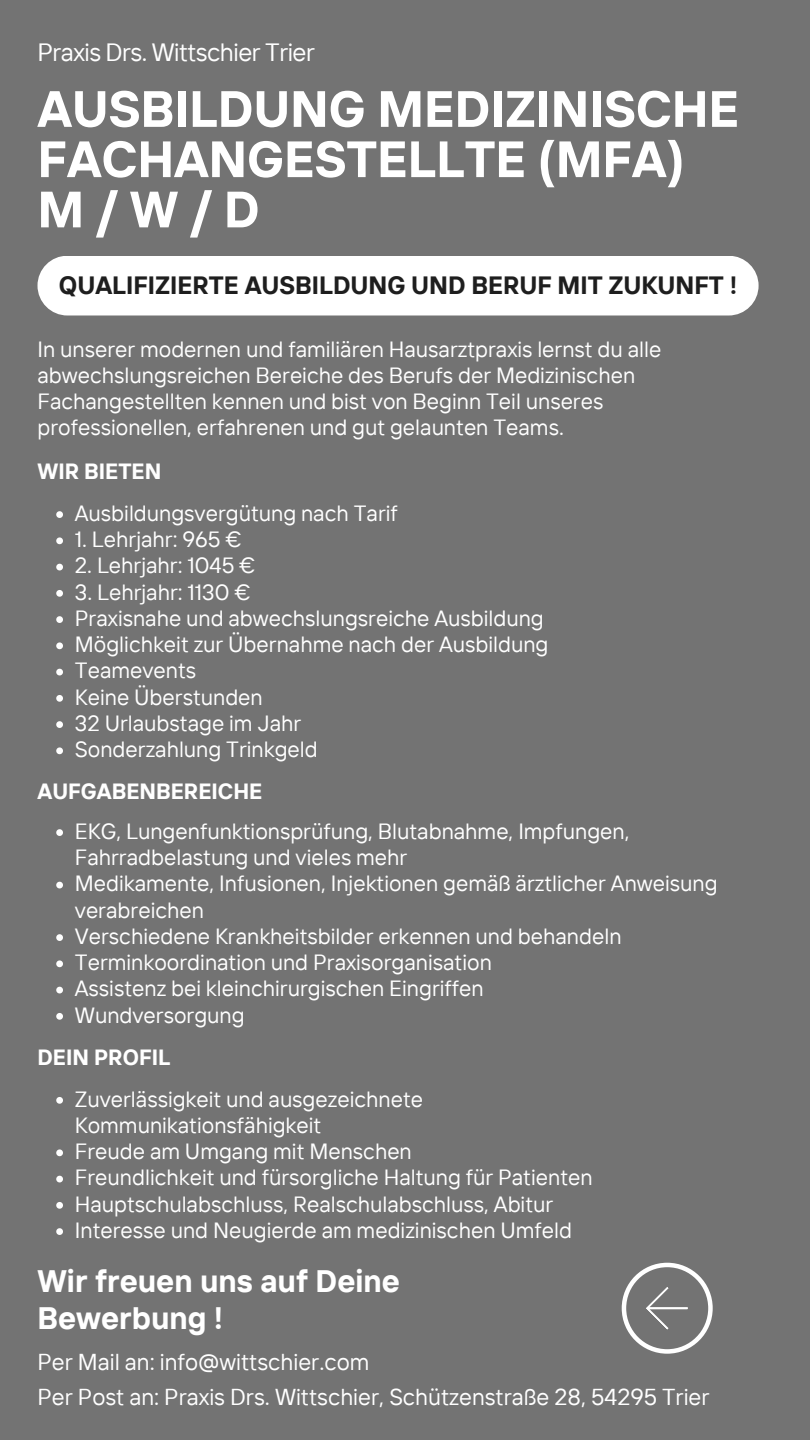
<style>
.page{position:relative;width:810px;height:1440px;background:#737373}
.page>*{position:absolute;margin:0;border:0;box-sizing:border-box;transform-origin:0 0}
.t1{font:700 51px/50.2px "TT Interphases";color:#fff}
.t2{font:700 31px/36.8px "TT Interphases";color:#fff}
.t3{font:700 25px "TT Interphases";color:#1e1e1e}
.t4{font:25px "TT Interphases";letter-spacing:-.02em;color:#fff}
.t5{font:23px/34.5px "TT Interphases";color:#fff}
.t6{font:22px/26.2px "TT Interphases";color:#fff}
.t7{font:700 22px "TT Interphases";color:#fff}
</style>
<div class="page">
<div style="left:38px;top:256px;width:721px;height:60px;background:#fff;border-radius:30px"></div>
<svg style="left:622px;top:1263px;width:90px;height:90px"></svg>
<svg style="left:56px;top:511px;width:7px;height:7px"></svg>
<svg style="left:56px;top:537px;width:7px;height:7px"></svg>
<svg style="left:56px;top:564px;width:7px;height:6px"></svg>
<svg style="left:56px;top:590px;width:7px;height:7px"></svg>
<svg style="left:56px;top:616px;width:7px;height:7px"></svg>
<svg style="left:56px;top:642px;width:7px;height:7px"></svg>
<svg style="left:56px;top:669px;width:7px;height:6px"></svg>
<svg style="left:56px;top:695px;width:7px;height:7px"></svg>
<svg style="left:56px;top:721px;width:7px;height:7px"></svg>
<svg style="left:56px;top:747px;width:7px;height:7px"></svg>
<svg style="left:56px;top:829px;width:7px;height:7px"></svg>
<svg style="left:56px;top:882px;width:7px;height:6px"></svg>
<svg style="left:56px;top:934px;width:7px;height:7px"></svg>
<svg style="left:56px;top:960px;width:7px;height:7px"></svg>
<svg style="left:56px;top:987px;width:7px;height:6px"></svg>
<svg style="left:56px;top:1013px;width:7px;height:7px"></svg>
<svg style="left:56px;top:1097px;width:7px;height:7px"></svg>
<svg style="left:56px;top:1149px;width:7px;height:7px"></svg>
<svg style="left:56px;top:1176px;width:7px;height:6px"></svg>
<svg style="left:56px;top:1202px;width:7px;height:7px"></svg>
<svg style="left:56px;top:1228px;width:7px;height:7px"></svg>
<p class="t4" style="left:38px;top:36px;width:279px">Praxis Drs. Wittschier Trier</p>
<h4 class="t1" style="left:38px;top:83px;width:703px">AUSBILDUNG MEDIZINISCHE<br>FACHANGESTELLTE (MFA)<br>M/W/D</h4>
<h1 class="t3" style="left:59px;top:269px;width:680px">QUALIFIZIERTE AUSBILDUNG UND BERUF MIT ZUKUNFT !</h1>
<h3 class="t6" style="left:38px;top:335px;width:625px">In unserer modernen und familiären Hausarztpraxis lernst du alle abwechslungsreichen Bereiche des Berufs der Medizinischen Fachangestellten kennen und bist von Beginn Teil unseres professionellen, erfahrenen und gut gelaunten Teams.</h3>
<p class="t7" style="left:38px;top:457px;width:125px">WIR BIETEN</p>
<p class="t6" style="left:75px;top:500px;width:325px">Ausbildungsvergütung nach Tarif</p>
<p class="t6" style="left:75px;top:526px;width:168px">1. Lehrjahr: 965 €</p>
<p class="t6" style="left:75px;top:552px;width:182px">2. Lehrjahr: 1045 €</p>
<p class="t6" style="left:75px;top:578px;width:177px">3. Lehrjahr: 1130 €</p>
<p class="t6" style="left:75px;top:605px;width:470px">Praxisnahe und abwechslungsreiche Ausbildung</p>
<p class="t6" style="left:75px;top:631px;width:475px">Möglichkeit zur Übernahme nach der Ausbildung</p>
<p class="t6" style="left:75px;top:657px;width:123px">Teamevents</p>
<p class="t6" style="left:75px;top:683px;width:189px">Keine Überstunden</p>
<h5 class="t6" style="left:75px;top:710px;width:228px">32 Urlaubstage im Jahr</h5>
<p class="t6" style="left:75px;top:736px;width:244px">Sonderzahlung Trinkgeld</p>
<h5 class="t7" style="left:38px;top:777px;width:227px">AUFGABENBEREICHE</h5>
<p class="t6" style="left:75px;top:818px;width:556px">EKG, Lungenfunktionsprüfung, Blutabnahme, Impfungen,<br>Fahrradbelastung und vieles mehr</p>
<p class="t6" style="left:75px;top:870px;width:644px">Medikamente, Infusionen, Injektionen gemäß ärztlicher Anweisung verabreichen</p>
<p class="t6" style="left:75px;top:923px;width:548px">Verschiedene Krankheitsbilder erkennen und behandeln</p>
<p class="t6" style="left:75px;top:949px;width:419px">Terminkoordination und Praxisorganisation</p>
<h5 class="t6" style="left:75px;top:975px;width:410px">Assistenz bei kleinchirurgischen Eingriffen</h5>
<p class="t6" style="left:75px;top:1001px;width:171px">Wundversorgung</p>
<p class="t7" style="left:38px;top:1043px;width:134px">DEIN PROFIL</p>
<p class="t6" style="left:75px;top:1085px;width:350px">Zuverlässigkeit und ausgezeichnete<br>Kommunikationsfähigkeit</p>
<p class="t6" style="left:75px;top:1138px;width:338px">Freude am Umgang mit Menschen</p>
<p class="t6" style="left:75px;top:1164px;width:519px">Freundlichkeit und fürsorgliche Haltung für Patienten</p>
<p class="t6" style="left:75px;top:1190px;width:480px">Hauptschulabschluss, Realschulabschluss, Abitur</p>
<h2 class="t6" style="left:75px;top:1217px;width:499px">Interesse und Neugierde am medizinischen Umfeld</h2>
<p class="t2" style="left:38px;top:1262px;width:364px">Wir freuen uns auf Deine<br>Bewerbung !</p>
<p class="t5" style="left:38px;top:1344px;width:674px">Per Mail an: info@wittschier.com<br>Per Post an: Praxis Drs. Wittschier, Schützenstraße 28, 54295 Trier</p>
</div>
